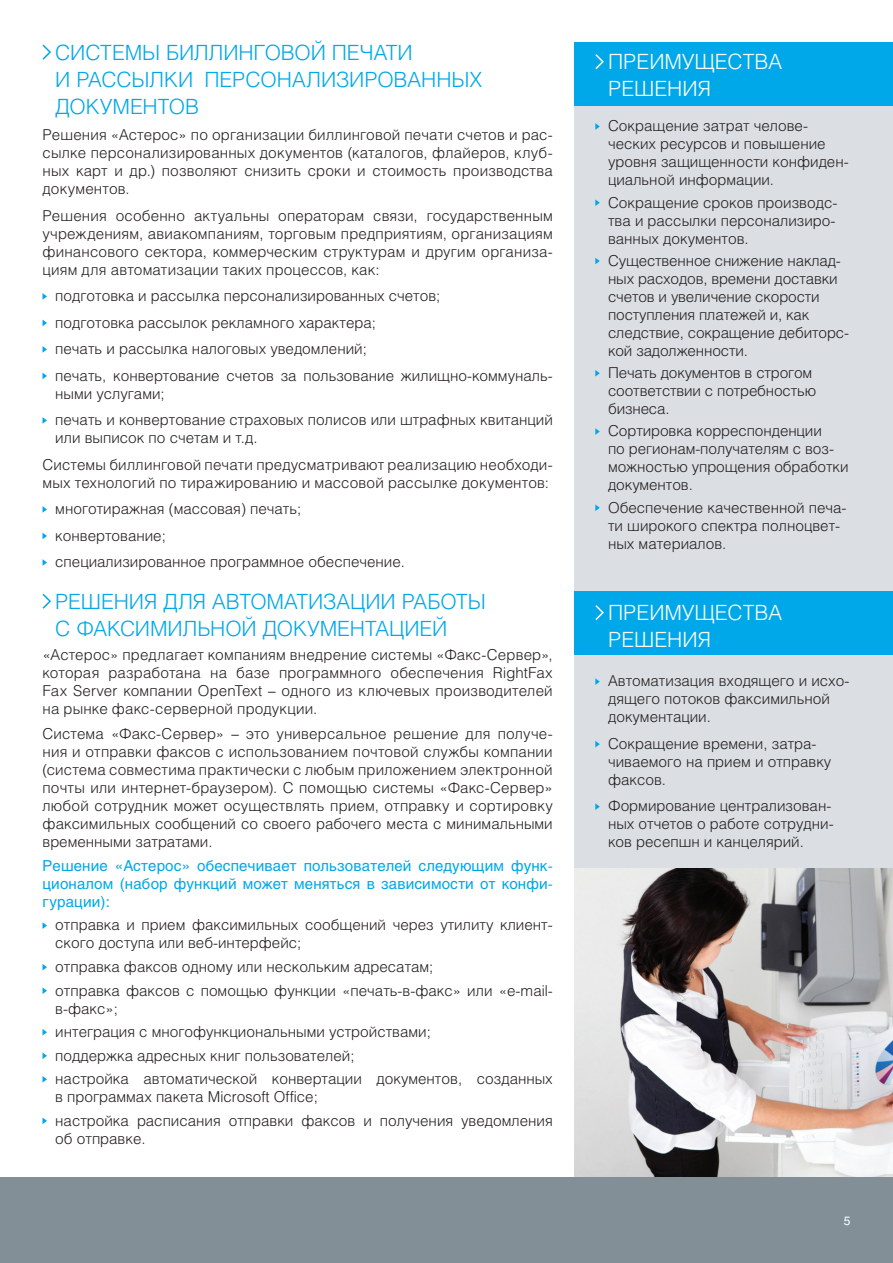
<style>
.page{position:relative;width:893px;height:1263px;background:#fff}
.page>*{position:absolute;margin:0;border:0;box-sizing:border-box;transform-origin:0 0}
._02podzag{font:300 21px/27px "Helios";letter-spacing:.1em;color:#00a7e9}
._02podzag_white{font:300 21px/27px "Helios";letter-spacing:.13em;color:#fff}
._02podzag-2{font:300 21px/27px "Helios";letter-spacing:.005em;color:#00a7e9}
._03text_mark{font:300 15px/18px "Helios";color:#231f20}
._01text{font:300 15px/18px "Helios";letter-spacing:.01em;color:#231f20;text-align:justify}
._01text-2{font:15px/18px "Helios C";letter-spacing:.01em;color:#00a7e9;text-align:justify}
._01text-3{font:12px "Helios C";color:#fff}
</style>
<div class="page">
<div style="left:574px;top:42px;width:319px;height:1161px;background:#dbdfe3"></div>
<img style="left:575px;top:868px;width:318px;height:310px">
<div style="left:0;top:1178px;width:893px;height:85px;background:#828f96"></div>
<div style="left:574px;top:43px;width:319px;height:63px;background:#00a7e9"></div>
<div style="left:574px;top:591px;width:319px;height:64px;background:#00a7e9"></div>
<svg style="left:595px;top:54px;width:9px;height:16px"></svg>
<svg style="left:595px;top:123px;width:5px;height:7px"></svg>
<svg style="left:595px;top:199px;width:5px;height:7px"></svg>
<svg style="left:595px;top:258px;width:5px;height:6px"></svg>
<svg style="left:595px;top:370px;width:5px;height:7px"></svg>
<svg style="left:595px;top:428px;width:5px;height:7px"></svg>
<svg style="left:595px;top:504px;width:5px;height:7px"></svg>
<svg style="left:42px;top:44px;width:9px;height:16px"></svg>
<svg style="left:43px;top:293px;width:4px;height:7px"></svg>
<svg style="left:43px;top:320px;width:4px;height:6px"></svg>
<svg style="left:43px;top:346px;width:4px;height:7px"></svg>
<svg style="left:43px;top:373px;width:4px;height:6px"></svg>
<svg style="left:43px;top:417px;width:4px;height:7px"></svg>
<svg style="left:43px;top:506px;width:4px;height:7px"></svg>
<svg style="left:43px;top:533px;width:4px;height:6px"></svg>
<svg style="left:43px;top:559px;width:4px;height:7px"></svg>
<svg style="left:595px;top:605px;width:9px;height:15px"></svg>
<svg style="left:595px;top:678px;width:5px;height:7px"></svg>
<svg style="left:595px;top:741px;width:5px;height:6px"></svg>
<svg style="left:595px;top:803px;width:5px;height:7px"></svg>
<svg style="left:42px;top:593px;width:9px;height:16px"></svg>
<svg style="left:43px;top:922px;width:4px;height:7px"></svg>
<svg style="left:43px;top:964px;width:4px;height:6px"></svg>
<svg style="left:43px;top:988px;width:4px;height:6px"></svg>
<svg style="left:43px;top:1029px;width:4px;height:6px"></svg>
<svg style="left:43px;top:1053px;width:4px;height:6px"></svg>
<svg style="left:43px;top:1076px;width:4px;height:6px"></svg>
<svg style="left:43px;top:1118px;width:4px;height:6px"></svg>
<p class="_02podzag-2" style="left:43px;top:38px;width:372px;text-indent:13px">системы биллинговой Печати<br>И РАССЫЛКИ</p>
<p class="_02podzag" style="left:199px;top:65px;width:285px">п ерсонализированных</p>
<p class="_02podzag" style="left:55px;top:92px;width:142px">документов</p>
<p class="_01text" style="left:43px;top:126px;width:512px">Решения «Астерос» по организации биллинговой печати счетов и рас&shy;сылке персонализированных документов (каталогов, флайеров, клуб&shy;ных карт и др.) позволяют снизить сроки и стоимость производства документов.</p>
<p class="_01text" style="left:43px;top:206px;width:512px">Решения особенно актуальны операторам связи, государственным учреждениям, авиакомпаниям, торговым предприятиям, организациям финансового сектора, коммерческим структурам и другим организа&shy;циям для автоматизации таких процессов, как:</p>
<p class="_03text_mark" style="left:55px;top:287px;width:387px">подготовка и рассылка персонализированных счетов;</p>
<p class="_03text_mark" style="left:55px;top:313px;width:322px">подготовка рассылок рекламного характера;</p>
<p class="_03text_mark" style="left:55px;top:340px;width:313px">печать и рассылка налоговых уведомлений;</p>
<p class="_03text_mark" style="left:55px;top:366px;width:499px">печать, конвертование счетов за пользование жилищно-коммуналь&shy;ными услугами;</p>
<p class="_03text_mark" style="left:55px;top:411px;width:499px">печать и конвертование страховых полисов или штрафных квитанций или выписок по счетам и т.д.</p>
<p class="_01text" style="left:43px;top:455px;width:512px">Системы биллинговой печати предусматривают реализацию необходи&shy;мых технологий по тиражированию и массовой рассылке документов:</p>
<p class="_03text_mark" style="left:55px;top:500px;width:248px">многотиражная (массовая) печать;</p>
<p class="_03text_mark" style="left:55px;top:526px;width:112px">конвертование;</p>
<p class="_03text_mark" style="left:55px;top:553px;width:351px">специализированное программное обеспечение.</p>
<p class="_02podzag" style="left:43px;top:587px;width:445px;text-indent:13px">решения для автоматизации работы с факсимильной документацией</p>
<p class="_01text" style="left:43px;top:646px;width:512px">«Астерос» предлагает компаниям внедрение системы «Факс-Сервер», которая разработана на базе программного обеспечения RightFax Fax Server компании OpenText – одного из ключевых производителей на рынке факс-серверной продукции.</p>
<p class="_01text" style="left:43px;top:724px;width:512px">Система «Факс-Сервер» – это универсальное решение для получе&shy;ния и отправки факсов с использованием почтовой службы компании (система совместима практически с любым приложением электронной почты или интернет-браузером). С помощью системы «Факс-Сервер» любой сотрудник может осуществлять прием, отправку и сортировку факсимильных сообщений со своего рабочего места с минимальными временными затратами.</p>
<p class="_01text-2" style="left:43px;top:856px;width:512px">Решение «Астерос» обеспечивает пользователей следующим функ&shy;ционалом (набор функций может меняться в зависимости от конфи&shy;гурации):</p>
<p class="_03text_mark" style="left:55px;top:916px;width:499px">отправка и прием факсимильных сообщений через утилиту клиент&shy;ского доступа или веб-интерфейс;</p>
<p class="_03text_mark" style="left:55px;top:957px;width:380px">отправка факсов одному или нескольким адресатам;</p>
<p class="_03text_mark" style="left:55px;top:981px;width:499px">отправка факсов с помощью функции «печать-в-факс» или «e-mail&shy;в‑факс»;</p>
<p class="_03text_mark" style="left:55px;top:1022px;width:377px">интеграция с многофункциональными устройствами;</p>
<p class="_03text_mark" style="left:55px;top:1046px;width:301px">поддержка адресных книг пользователей;</p>
<p class="_03text_mark" style="left:55px;top:1069px;width:499px">настройка автоматической конвертации документов, созданных в программах пакета Microsoft Office;</p>
<p class="_03text_mark" style="left:55px;top:1111px;width:499px">настройка расписания отправки факсов и получения уведомления об отправке.</p>
<p class="_02podzag_white" style="left:595px;top:48px;width:173px;text-indent:13px">Преимущества решения</p>
<p class="_03text_mark" style="left:608px;top:117px;width:242px">Сокращение затрат челове&shy;ческих ресурсов и повышение уровня защищенности конфиден&shy;циальной информации.</p>
<p class="_03text_mark" style="left:608px;top:193px;width:231px">Сокращение сроков производс&shy;тва и рассылки персонализиро&shy;ванных документов.</p>
<p class="_03text_mark" style="left:608px;top:251px;width:242px">Существенное снижение наклад&shy;ных расходов, времени доставки счетов и увеличение скорости поступления платежей и, как следствие, сокращение дебиторс&shy;кой задолженности.</p>
<p class="_03text_mark" style="left:608px;top:363px;width:210px">Печать документов в строгом соответствии с потребностью бизнеса.</p>
<p class="_03text_mark" style="left:608px;top:422px;width:242px">Сортировка корреспонденции<br>по регионам-получателям с воз&shy;можностью упрощения обработки документов.</p>
<p class="_03text_mark" style="left:608px;top:498px;width:240px">Обеспечение качественной печа&shy;ти широкого спектра полноцвет&shy;ных материалов.</p>
<p class="_02podzag_white" style="left:595px;top:599px;width:173px;text-indent:13px">Преимущества решения</p>
<p class="_03text_mark" style="left:608px;top:672px;width:242px">Автоматизация входящего и исхо&shy;дящего потоков факсимильной документации.</p>
<p class="_03text_mark" style="left:608px;top:734px;width:225px">Сокращение времени, затра&shy;чиваемого на прием и отправку факсов.</p>
<p class="_03text_mark" style="left:608px;top:797px;width:227px">Формирование централизован&shy;ных отчетов о работе сотрудни&shy;ков ресепшн и канцелярий.</p>
<p class="_01text-3" style="left:844px;top:1214px;width:8px">5</p>
</div>
